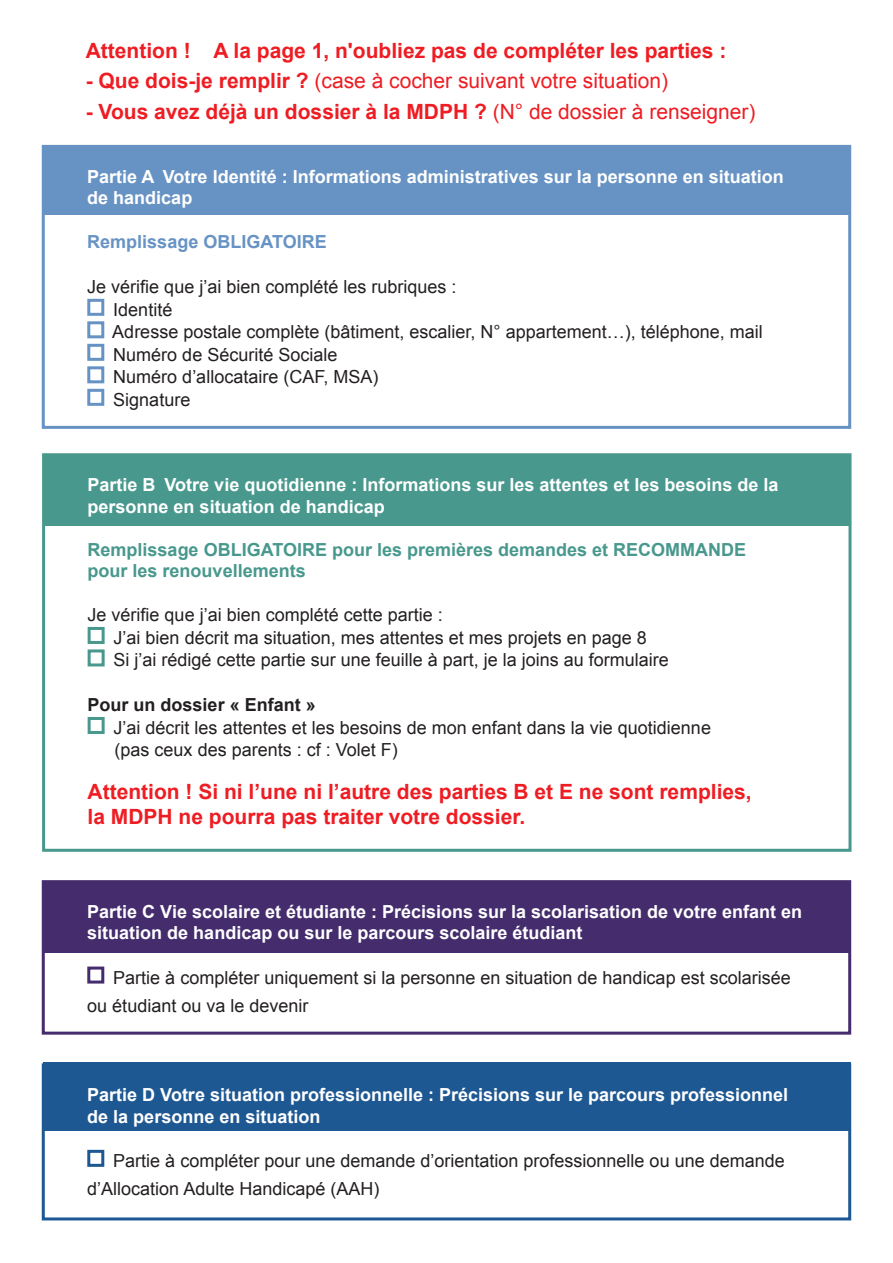
<style>
.page{position:relative;width:893px;height:1263px;background:#fff}
.page>*{position:absolute;margin:0;border:0;box-sizing:border-box;transform-origin:0 0}
.t1{font:700 21px/25.2px "Arial";color:#ee1d23}
.t2{font:21px "Arial";color:#ee1d23}
.t3{font:18px/28.5px "Arial";color:#231f20}
.t4{font:700 18px/21.6px "Arial";color:#fff}
.t5{font:700 18px/21.6px "Arial";color:#48988d}
.t6{font:700 18px "Arial";color:#6793c4}
.t7{font:700 18px "Arial";color:#231f20}
.s1{font-weight:700}
.s2{font-weight:400}
</style>
<div class="page">
<div style="left:43px;top:146px;width:808px;height:69px;background:#6793c4"></div>
<div style="left:87px;top:299px;width:17px;height:17px;border:3px solid #6793c4"></div>
<div style="left:87px;top:321px;width:17px;height:17px;border:3px solid #6793c4"></div>
<div style="left:87px;top:344px;width:17px;height:17px;border:3px solid #6793c4"></div>
<div style="left:87px;top:366px;width:17px;height:17px;border:3px solid #6793c4"></div>
<div style="left:87px;top:389px;width:17px;height:17px;border:3px solid #6793c4"></div>
<div style="left:42px;top:145px;width:809px;height:284px;border:3px solid #6793c4"></div>
<div style="left:43px;top:455px;width:808px;height:70px;background:#48988d"></div>
<div style="left:88px;top:627px;width:17px;height:17px;border:3px solid #48988d"></div>
<div style="left:88px;top:649px;width:17px;height:17px;border:3px solid #48988d"></div>
<div style="left:88px;top:717px;width:17px;height:17px;border:3px solid #48988d"></div>
<div style="left:42px;top:453px;width:809px;height:399px;border:3px solid #48988d"></div>
<div style="left:43px;top:882px;width:808px;height:70px;background:#442c6d"></div>
<div style="left:87px;top:966px;width:17px;height:17px;border:3px solid #442c6d"></div>
<div style="left:42px;top:880px;width:809px;height:155px;border:3px solid #442c6d"></div>
<div style="left:43px;top:1062px;width:808px;height:68px;background:#1e5892"></div>
<div style="left:87px;top:1150px;width:17px;height:17px;border:3px solid #1e5892"></div>
<div style="left:42px;top:1063px;width:809px;height:157px;border:3px solid #1e5892"></div>
<p class="t1" style="left:86px;top:38px;width:642px">Attention ! A la page 1, n'oubliez pas de compléter les parties :</p>
<p class="t2" style="left:86px;top:67px;width:584px"><span class="s1">- Que dois-je remplir ?</span> (case à cocher suivant votre situation)</p>
<p class="t1" style="left:86px;top:99px;width:671px">- Vous avez déjà un dossier à la MDPH ? <span class="s2">(N° de dossier à renseigner)</span></p>
<p class="t4" style="left:87px;top:166px;width:698px">Partie A Votre Identité : Informations administratives sur la personne en situation de handicap</p>
<p class="t6" style="left:87px;top:230px;width:241px">Remplissage OBLIGATOIRE</p>
<p class="t3" style="left:87px;top:273px;width:371px">Je vérifie que j’ai bien complété les rubriques :</p>
<p class="t3" style="left:113px;top:295px;width:61px">Identité</p>
<p class="t3" style="left:112px;top:318px;width:652px">Adresse postale complète (bâtiment, escalier, N° appartement…), téléphone, mail</p>
<p class="t3" style="left:113px;top:340px;width:226px">Numéro de Sécurité Sociale</p>
<p class="t3" style="left:113px;top:363px;width:267px">Numéro d’allocataire (CAF, MSA)</p>
<p class="t3" style="left:113px;top:385px;width:79px">Signature</p>
<p class="t4" style="left:88px;top:474px;width:692px">Partie B Votre vie quotidienne : Informations sur les attentes et les besoins de la personne en situation de handicap</p>
<p class="t5" style="left:88px;top:539px;width:660px">Remplissage OBLIGATOIRE pour les premières demandes et RECOMMANDE pour les renouvellements</p>
<p class="t3" style="left:88px;top:601px;width:357px">Je vérifie que j’ai bien complété cette partie :</p>
<p class="t3" style="left:114px;top:624px;width:535px">J’ai bien décrit ma situation, mes attentes et mes projets en page 8</p>
<p class="t3" style="left:114px;top:646px;width:557px">Si j’ai rédigé cette partie sur une feuille à part, je la joins au formulaire</p>
<p class="t7" style="left:88px;top:693px;width:230px">Pour un dossier « Enfant »</p>
<p class="t3" style="left:114px;top:717px;width:599px;line-height:22.5px">J’ai décrit les attentes et les besoins de mon enfant dans la vie quotidienne (pas ceux des parents : cf : Volet F)</p>
<p class="t1" style="left:88px;top:779px;width:666px">Attention ! Si ni l’une ni l’autre des parties B et E ne sont remplies, la MDPH ne pourra pas traiter votre dossier.</p>
<p class="t4" style="left:87px;top:901px;width:716px">Partie C Vie scolaire et étudiante : Précisions sur la scolarisation de votre enfant en situation de handicap ou sur le parcours scolaire étudiant</p>
<p class="t3" style="left:87px;top:963px;width:705px;text-indent:26px">Partie à compléter uniquement si la personne en situation de handicap est scolarisée ou étudiant ou va le devenir</p>
<p class="t4" style="left:87px;top:1084px;width:702px">Partie D Votre situation professionnelle : Précisions sur le parcours professionnel de la personne en situation</p>
<p class="t3" style="left:87px;top:1146px;width:699px;text-indent:26px">Partie à compléter pour une demande d’orientation professionnelle ou une demande d’Allocation Adulte Handicapé (AAH)</p>
</div>
